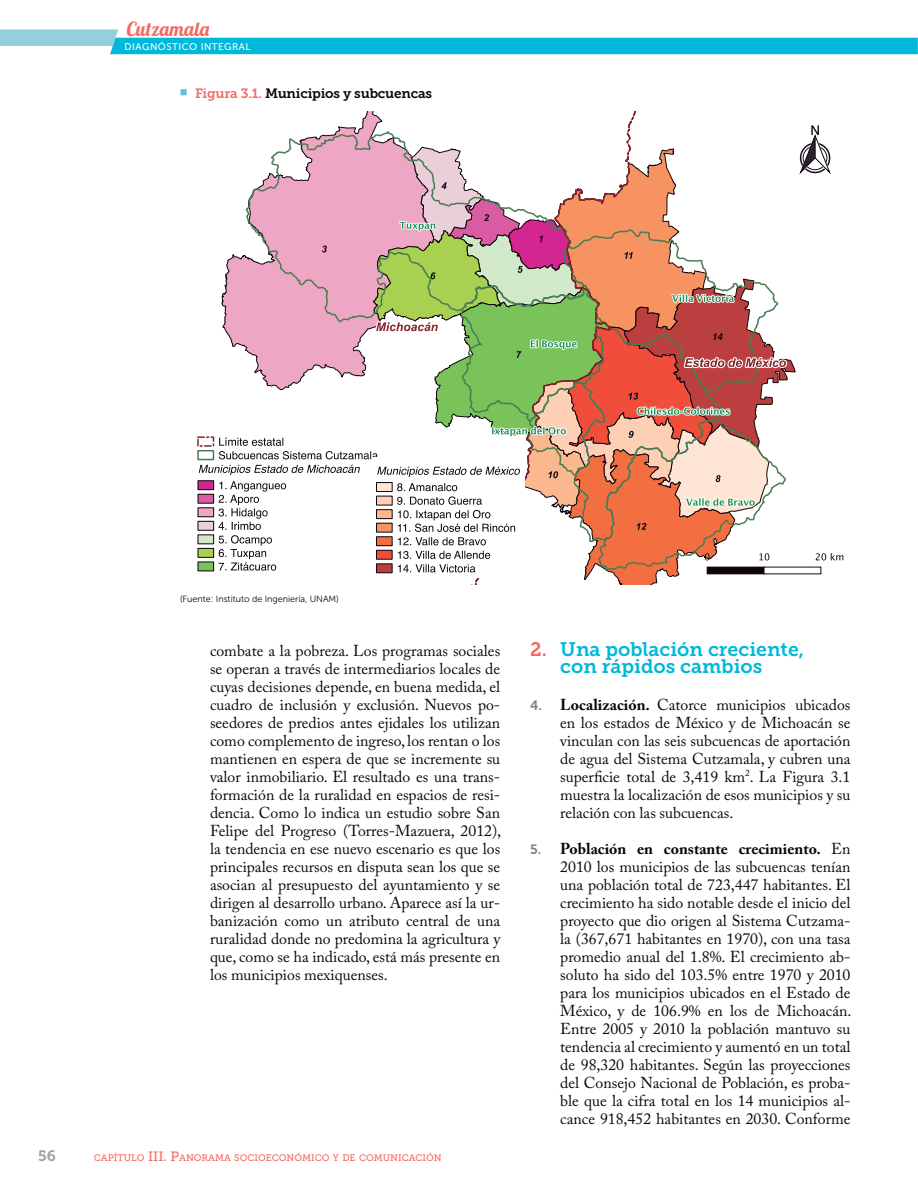
<style>
.page{position:relative;width:918px;height:1188px;background:#fff}
.page>*{position:absolute;margin:0;border:0;box-sizing:border-box;transform-origin:0 0}
.t1{font:19.5px/18px "Museo Slab 700";color:#00b8da}
.t2{font:italic 700 19.5px "Lobster Two";color:#f26b64}
.t3{font:15.75px/18px "Adobe Caslon Pro";color:#0e050c;text-align:justify}
.t4{font:15px "Museo Slab 700";color:#96a1a5}
.t5{font:13.5px "Museo Slab 700";letter-spacing:-.015em;color:#0e050c}
.t6{font:9.75px "Museo Sans 500";letter-spacing:.05em;color:#fff}
.t7{font:9.45px "Museo Slab 500";color:#f26b64}
.t8{font:9px "Museo Sans 300";color:#0e050c}
.s1{color:#f26b64}
.s2{font-family:"Museo Sans 700";font-size:13.5px;color:#7a8084}
.s3{font-weight:700}
.s4{font-size:13.5px}
</style>
<div class="page">
<div style="left:197px;top:436px;width:17px;height:11px;border:1px dashed #83252b"></div>
<div style="left:197px;top:450px;width:17px;height:10px;border:1px solid #487d53"></div>
<div style="left:198px;top:494px;width:16px;height:9px;border:1px solid #0e050c"></div>
<div style="left:198px;top:535px;width:16px;height:9px;border:1px solid #0e050c"></div>
<div style="left:198px;top:562px;width:16px;height:9px;border:1px solid #0e050c"></div>
<svg style="left:199px;top:125px;width:644px;height:460px"></svg>
<svg style="left:0;top:29px;width:918px;height:25px"></svg>
<p class="t2" style="left:126px;top:17px;width:86px">Cutzamala</p>
<p class="t6" style="left:124px;top:43px;width:128px">DIAGNÓSTICO INTEGRAL</p>
<p class="t5" style="left:195px;top:88px;width:239px"><span class="s1">Figura 3.1.</span> Municipios y subcuencas</p>
<p class="t8" style="left:180px;top:595px;width:160px">(Fuente: Instituto de Ingeniería, UNAM)</p>
<p class="t3" style="left:210px;top:643px;width:293px">combate a la pobreza. Los programas sociales se operan a través de intermediarios locales de cuyas decisiones depende, en buena medida, el cuadro de inclusión y exclusión. Nuevos po&shy;seedores de predios antes ejidales los utilizan como complemento de ingreso, los rentan o los mantienen en espera de que se incremente su valor inmobiliario. El resultado es una trans&shy;formación de la ruralidad en espacios de resi&shy;dencia. Como lo indica un estudio sobre San Felipe del Progreso (Torres-Mazuera, 2012), la tendencia en ese nuevo escenario es que los principales recursos en disputa sean los que se asocian al presupuesto del ayuntamiento y se dirigen al desarrollo urbano. Aparece así la ur&shy;banización como un atributo central de una ruralidad donde no predomina la agricultura y que, como se ha indicado, está más presente en los municipios mexiquenses.</p>
<p class="t1" style="left:560px;top:642px;width:246px;text-indent:-30px"><span class="s1">2.</span> Una población creciente, con rápidos cambios</p>
<p class="t3" style="left:560px;top:697px;width:292px;text-indent:-30px"><span class="s2">4.</span> <span class="s3">Localización.</span> Catorce municipios ubicados en los estados de México y de Michoacán se vinculan con las seis subcuencas de aportación de agua del Sistema Cutzamala, y cubren una superficie total de 3,419 km<sup>2</sup>. La Figura 3.1 muestra la localización de esos municipios y su relación con las subcuencas.</p>
<p class="t3" style="left:560px;top:841px;width:293px;text-indent:-30px"><span class="s2">5.</span> <span class="s3">Población en constante crecimiento.</span> En 2010 los municipios de las subcuencas tenían una población total de 723,447 habitantes. El crecimiento ha sido notable desde el inicio del proyecto que dio origen al Sistema Cutzama&shy;la (367,671 habitantes en 1970), con una tasa promedio anual del 1.8%. El crecimiento ab&shy;soluto ha sido del 103.5% entre 1970 y 2010 para los municipios ubicados en el Estado de México, y de 106.9% en los de Michoacán.<br>Entre 2005 y 2010 la población mantuvo su tendencia al crecimiento y aumentó en un total de 98,320 habitantes. Según las proyecciones del Consejo Nacional de Población, es proba&shy;ble que la cifra total en los 14 municipios al&shy;cance 918,452 habitantes en 2030. Conforme</p>
<p class="t4" style="left:38px;top:1150px;width:19px">56</p>
<p class="t7" style="left:94px;top:1152px;width:349px">CAPÍTULO <span class="s4">III. P</span>ANORAMA SOCIOECONÓMICO Y DE COMUNICACIÓN</p>
</div>
